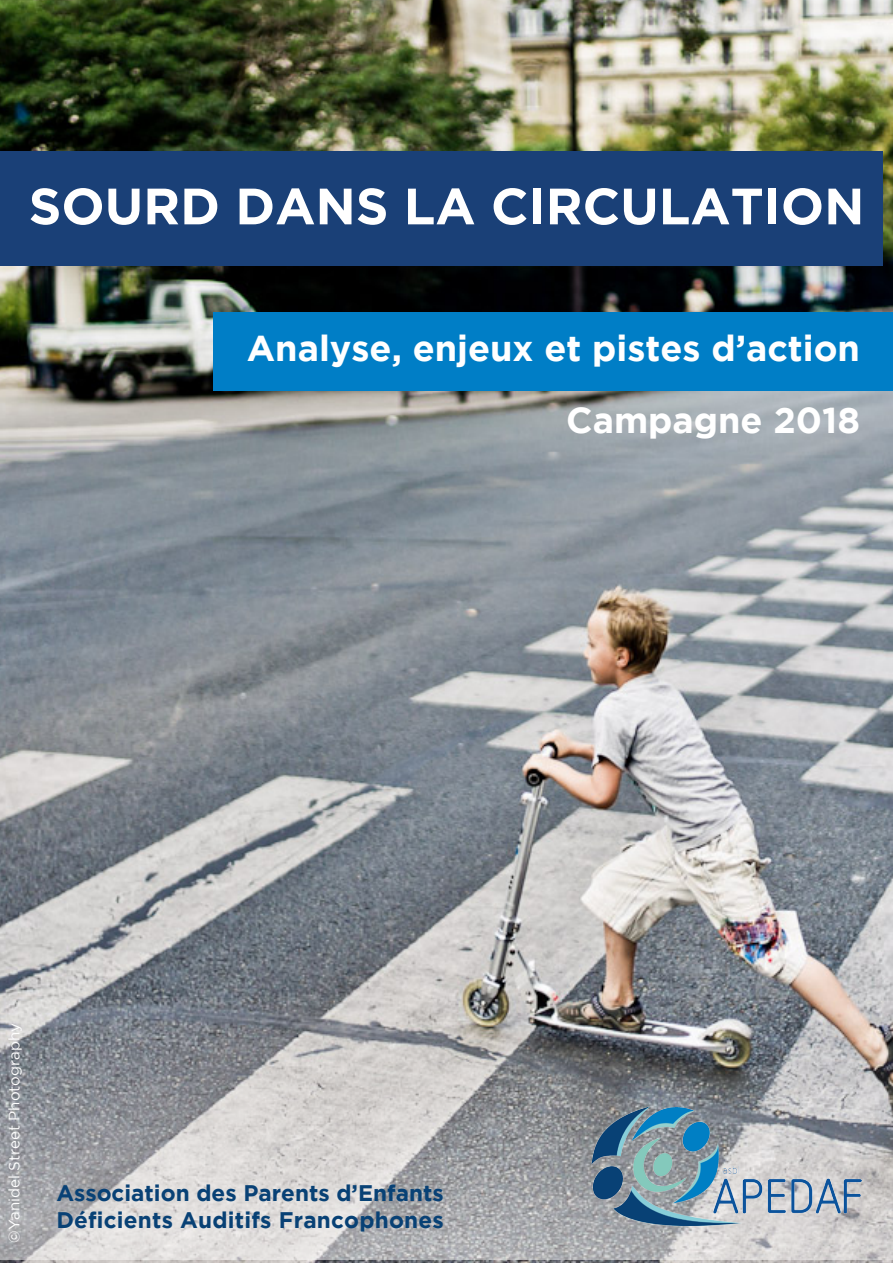
<style>
.page{position:relative;width:893px;height:1263px;background:#fff}
.page>*{position:absolute;margin:0;border:0;box-sizing:border-box;transform-origin:0 0}
.t1{font:700 51px "Gotham";color:#fff}
.t2{font:700 36px/72px "Gotham";color:#fff;text-align:right}
.t3{font:700 22.5px/27px "Gotham";letter-spacing:.01em;color:#084175}
.t4{font:15px "Gotham";color:#fff}
</style>
<div class="page">
<img style="left:0;top:0;width:893px;height:1263px">
<svg style="left:0;top:997px;width:893px;height:262px"></svg>
<div style="left:0;top:151px;width:882px;height:115px;background:#1a4077"></div>
<div style="left:214px;top:313px;width:679px;height:78px;background:#007ec6"></div>
<img style="left:591px;top:1107px;width:270px;height:132px">
<p class="t1" style="left:29px;top:177px;width:837px">SOURD DANS LA CIRCULATION</p>
<p class="t2" style="left:247px;top:311px;width:615px">Analyse, enjeux et pistes d’action<br>Campagne 2018</p>
<p class="t4" style="left:6px;top:1243px;width:221px;rotate:-90deg">©Yanidel Street Photography</p>
<p class="t3" style="left:56px;top:1179px;width:389px">Association des Parents d’Enfants<br>Déficients Auditifs Francophones</p>
</div>
